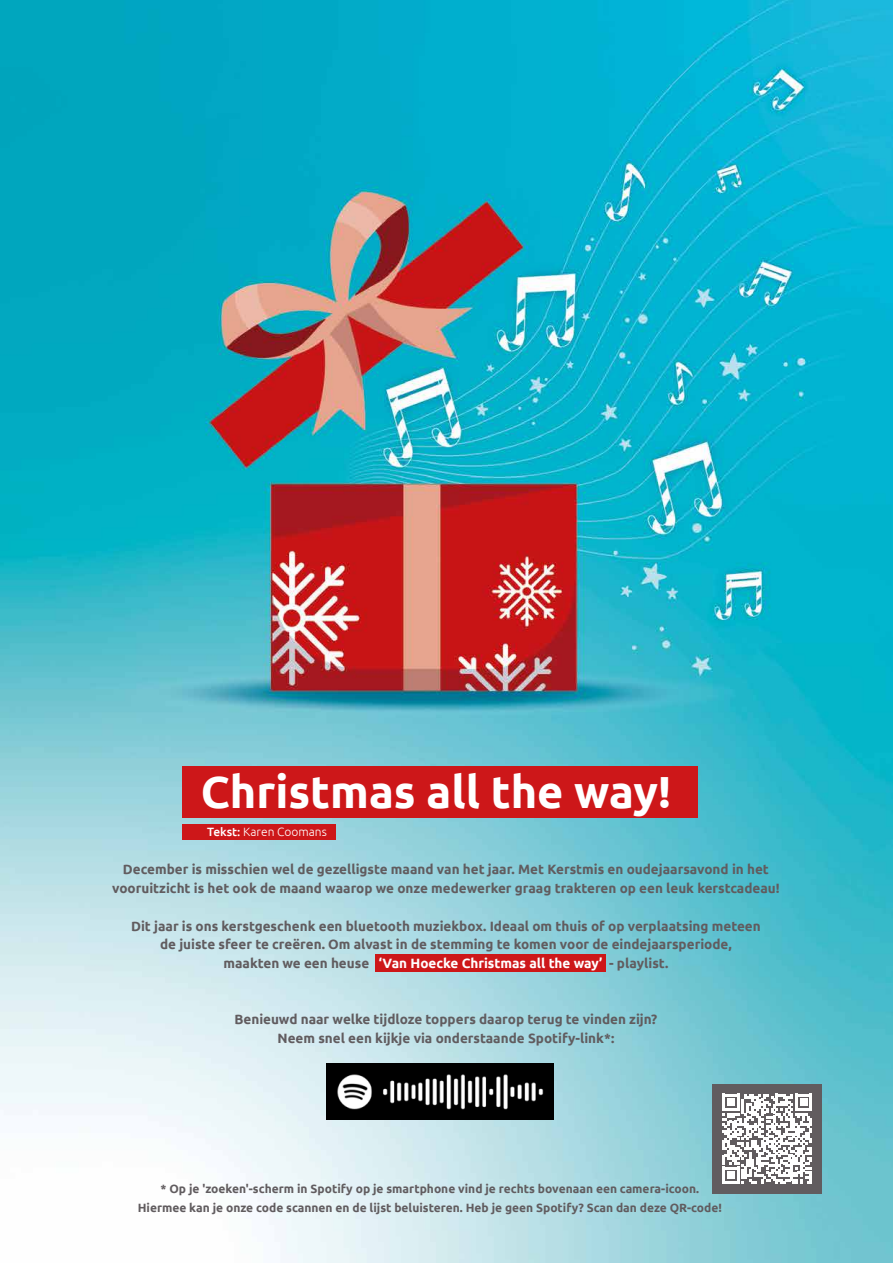
<style>
.page{position:relative;width:893px;height:1263px;background:#fff}
.page>*{position:absolute;margin:0;border:0;box-sizing:border-box;transform-origin:0 0}
.t1{font:700 45px "Ubuntu";color:#fff}
.t2{font:700 13.5px/18.8px "Ubuntu";color:#615c5f;text-align:center}
.t3{font:700 12px/18.8px "Ubuntu";color:#615c5f;text-align:center}
.t4{font:300 12px "Ubuntu";color:#fff}
.s1{font-weight:500}
.s2{color:#fff}
</style>
<div class="page">
<img style="left:0;top:0;width:893px;height:1263px">
<div style="left:375px;top:954px;width:230px;height:18px;background:#cd1719"></div>
<div style="left:183px;top:824px;width:153px;height:16px;background:#cd1719"></div>
<div style="left:183px;top:766px;width:515px;height:51px;background:#cd1719"></div>
<img style="left:327px;top:1063px;width:226px;height:57px">
<div style="left:712px;top:1084px;width:110px;height:109px;background:#615c5f"></div>
<svg style="left:722px;top:1094px;width:90px;height:90px"></svg>
<h1 class="t1" style="left:201px;top:764px;width:472px">Christmas all the way!</h1>
<p class="t4" style="left:207px;top:824px;width:121px"><span class="s1">Tekst:</span> Karen Coomans</p>
<p class="t2" style="left:112px;top:860px;width:669px">December is misschien wel de gezelligste maand van het jaar. Met Kerstmis en oudejaarsavond in het vooruitzicht is het ook de maand waarop we onze medewerker graag trakteren op een leuk kerstcadeau!</p>
<p class="t2" style="left:131px;top:916px;width:631px">Dit jaar is ons kerstgeschenk een bluetooth muziekbox. Ideaal om thuis of op verplaatsing meteen de juiste sfeer te creëren. Om alvast in de stemming te komen voor de eindejaarsperiode, maakten we een heuse <span class="s2">‘Van Hoecke Christmas all the way’</span> - playlist.</p>
<p class="t2" style="left:234px;top:1010px;width:424px">Benieuwd naar welke tijdloze toppers daarop terug te vinden zijn?<br>Neem snel een kijkje via onderstaande Spotify-link*:</p>
<p class="t3" style="left:138px;top:1179px;width:586px">* Op je 'zoeken'-scherm in Spotify op je smartphone vind je rechts bovenaan een camera-icoon.<br>Hiermee kan je onze code scannen en de lijst beluisteren. Heb je geen Spotify? Scan dan deze QR-code!</p>
</div>
